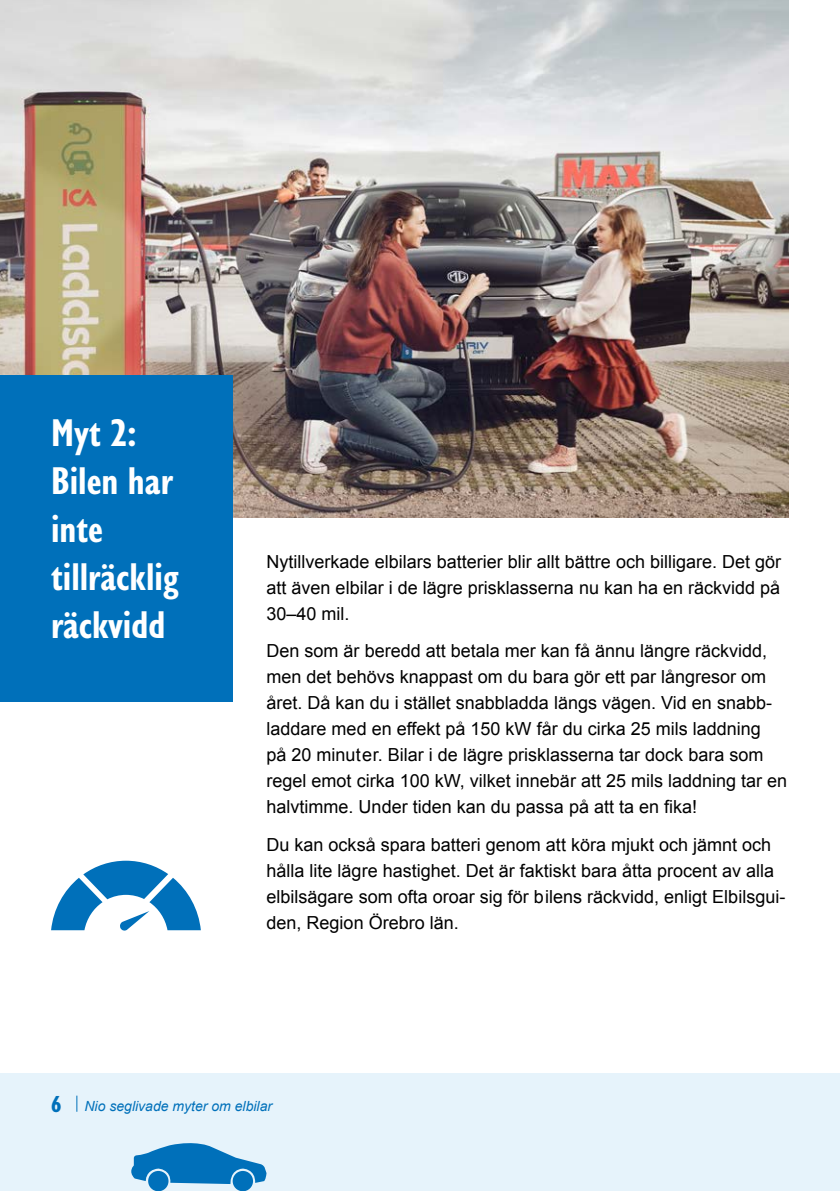
<style>
.page{position:relative;width:840px;height:1191px;background:#fff}
.page>*{position:absolute;margin:0;border:0;box-sizing:border-box;transform-origin:0 0}
.Rubrik_1{font:700 condensed 40px/48px "Gill Sans Nova";color:#fff}
.Brödtext{font:18px/26px "Arial";color:#000}
.t1{font:italic 14px "Arial";color:#0070ba}
.s1{font-family:"Gill Sans Nova";font-weight:700;font-style:normal;font-stretch:condensed;font-size:24px}
</style>
<div class="page">
<div style="left:0;top:1073px;width:839px;height:118px;background:#e6f3fb"></div>
<svg style="left:76px;top:1095px;width:1px;height:16px"></svg>
<img style="left:0;top:0;width:788px;height:518px">
<div style="left:0;top:375px;width:232px;height:326px;background:#0070ba"></div>
<svg style="left:51px;top:860px;width:150px;height:71px"></svg>
<div style="left:232px;top:1171px;width:21px;height:20px;background:#0070ba;border-radius:50%"></div>
<div style="left:148px;top:1171px;width:20px;height:20px;background:#0070ba;border-radius:50%"></div>
<svg style="left:131px;top:1143px;width:135px;height:41px"></svg>
<p class="Rubrik_1" style="left:51px;top:407px;width:87px">Myt 2:</p>
<p class="Rubrik_1" style="left:51px;top:455px;width:129px">Bilen har inte tillräcklig räckvidd</p>
<p class="Brödtext" style="left:266px;top:549px;width:516px;text-align:justify">Nytillverkade elbilars batterier blir allt bättre och billigare. Det gör att även elbilar i de lägre prisklasserna nu kan ha en räckvidd på 30–40 mil.</p>
<p class="Brödtext" style="left:266px;top:638px;width:522px">Den som är beredd att betala mer kan få ännu längre räckvidd, men det behövs knappast om du bara gör ett par långresor om året. Då kan du i stället snabbladda längs vägen. Vid en snabb&shy;laddare med en effekt på 150 kW får du cirka 25 mils laddning<br>på 20 minuter. Bilar i de lägre prisklasserna tar dock bara som regel emot cirka 100 kW, vilket innebär att 25 mils laddning tar en halvtimme. Under tiden kan du passa på att ta en fika!</p>
<p class="Brödtext" style="left:266px;top:831px;width:520px">Du kan också spara batteri genom att köra mjukt och jämnt och hålla lite lägre hastighet. Det är faktiskt bara åtta procent av alla elbilsägare som ofta oroar sig för bilens räckvidd, enligt Elbilsgui&shy;den, Region Örebro län.</p>
<p class="t1" style="left:51px;top:1097px;width:222px"><span class="s1">6</span> Nio seglivade myter om elbilar</p>
</div>
